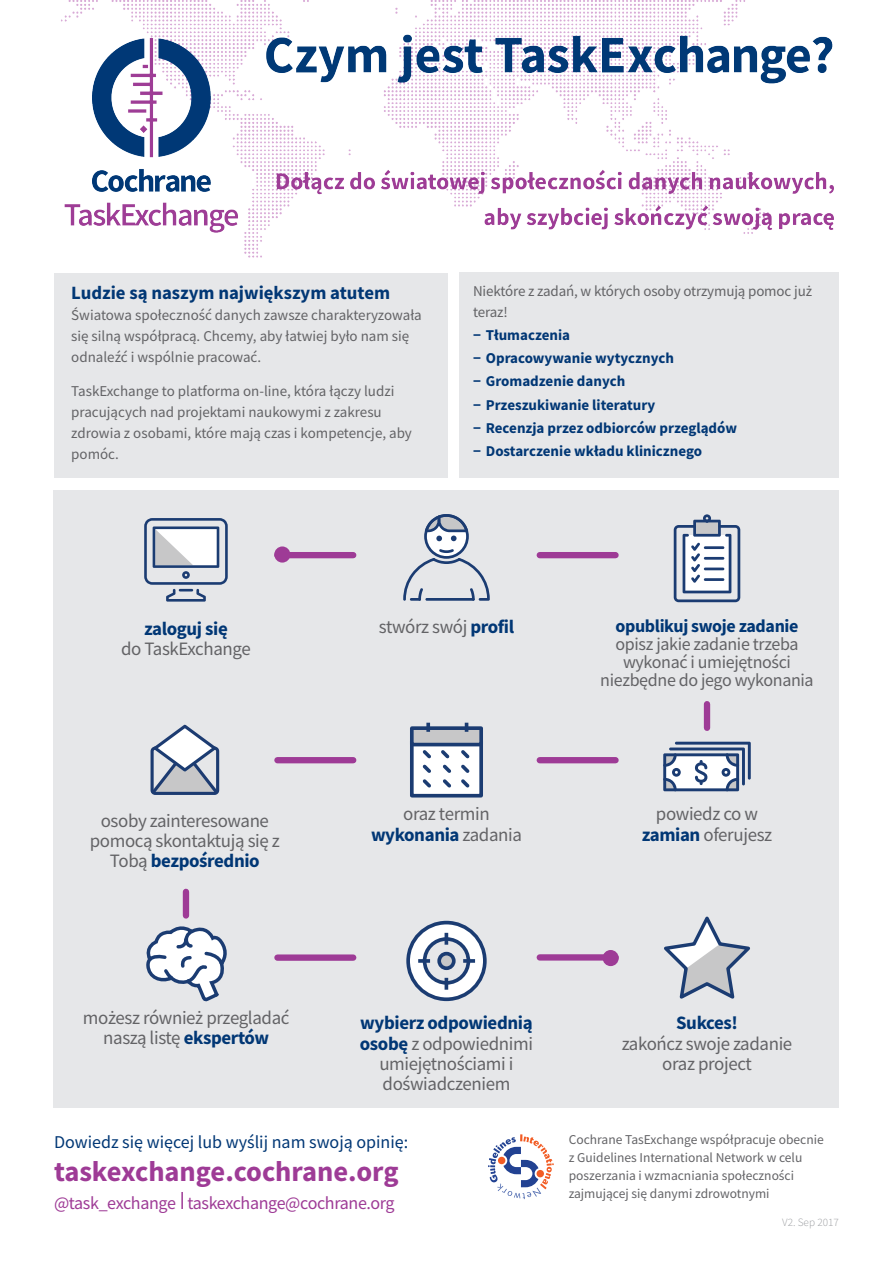
<style>
.page{position:relative;width:893px;height:1263px;background:#fff}
.page>*{position:absolute;margin:0;border:0;box-sizing:border-box;transform-origin:0 0}
.t1{font:700 28.5px "Source Sans Pro";color:#9e3b96}
.Infographic_copy{font:18.9px/20.2px "Source Sans Pro";letter-spacing:-.02em;color:#636366;text-align:center}
.Infographic_copy-2{font:700 18.9px "Source Sans Pro";letter-spacing:-.02em;color:#013775}
.Infographic_copy-3{font:700 18.75px "Source Sans Pro";color:#013775}
.Infographic_copy-4{font:18px/18px "Source Sans Pro";letter-spacing:-.02em;color:#636366;text-align:center}
.t2{font:18px "Source Sans Pro";color:#013775}
.t3{font:18px "Source Sans Pro";letter-spacing:-.02em;color:#9e3b96}
.Infographic_copy-5{font:15px/21px "Source Sans Pro";color:#636366}
.t4{font:700 15px "Source Sans Pro";color:#013775}
.Infographic_copy-6{font:13.5px/18px "Source Sans Pro";color:#636366}
.Infographic_copy-7{font:300 11.25px "Source Sans Pro";color:#9d9fa2}
.s1{font-weight:700;color:#013775}
.s2{font-weight:400;color:#636366}
</style>
<div class="page">
<img style="left:61px;top:0;width:773px;height:258px">
<svg style="left:488px;top:1134px;width:66px;height:65px"></svg>
<div style="left:54px;top:274px;width:393px;height:204px;background:#e6e7e9"></div>
<div style="left:459px;top:272px;width:380px;height:206px;background:#e6e7e9"></div>
<svg style="left:181px;top:1192px;width:2px;height:17px"></svg>
<div style="left:53px;top:490px;width:786px;height:617px;background:#e6e7e9"></div>
<div style="left:277px;top:757px;width:76px;height:6px;background:#9e3b96"></div>
<div style="left:277px;top:954px;width:76px;height:7px;background:#9e3b96"></div>
<div style="left:540px;top:757px;width:76px;height:6px;background:#9e3b96"></div>
<div style="left:540px;top:552px;width:76px;height:6px;background:#9e3b96"></div>
<div style="left:277px;top:552px;width:76px;height:6px;background:#9e3b96"></div>
<div style="left:274px;top:546px;width:16px;height:17px;background:#9e3b96;border-radius:50%"></div>
<div style="left:540px;top:954px;width:76px;height:6px;background:#9e3b96"></div>
<div style="left:603px;top:950px;width:16px;height:16px;background:#9e3b96;border-radius:50%"></div>
<svg style="left:146px;top:926px;width:81px;height:75px"></svg>
<div style="left:412px;top:744px;width:69px;height:52px;background:#fff"></div>
<div style="left:410px;top:739px;width:73px;height:58px;border:4px solid #1b3c72"></div>
<div style="left:412px;top:728px;width:69px;height:16px;background:#c7c7c8"></div>
<div style="left:410px;top:726px;width:73px;height:20px;border:4px solid #1b3c72"></div>
<svg style="left:426px;top:724px;width:4px;height:6px"></svg>
<svg style="left:465px;top:724px;width:3px;height:6px"></svg>
<svg style="left:422px;top:750px;width:48px;height:38px"></svg>
<svg style="left:674px;top:514px;width:66px;height:88px"></svg>
<svg style="left:144px;top:518px;width:84px;height:84px"></svg>
<svg style="left:151px;top:725px;width:68px;height:70px"></svg>
<svg style="left:663px;top:742px;width:88px;height:49px"></svg>
<svg style="left:406px;top:921px;width:81px;height:80px"></svg>
<svg style="left:403px;top:514px;width:87px;height:87px"></svg>
<svg style="left:664px;top:916px;width:86px;height:83px"></svg>
<div style="left:704px;top:704px;width:6px;height:24px;background:#9e3b96"></div>
<div style="left:183px;top:892px;width:6px;height:23px;background:#9e3b96"></div>
<p class="Infographic_copy-3" style="left:71px;top:280px;width:320px">Ludzie są naszym największym atutem</p>
<p class="Infographic_copy-5" style="left:71px;top:304px;width:352px">Światowa społeczność danych zawsze charakteryzowała się silną współpracą. Chcemy, aby łatwiej było nam się odnaleźć i wspólnie pracować.</p>
<p class="Infographic_copy-5" style="left:71px;top:380px;width:342px">TaskExchange to platforma on-line, która łączy ludzi pracujących nad projektami naukowymi z zakresu zdrowia z osobami, które mają czas i kompetencje, aby pomóc.</p>
<p class="Infographic_copy-5" style="left:473px;top:280px;width:340px">Niektóre z zadań, w których osoby otrzymują pomoc już teraz!</p>
<p class="t4" style="left:473px;top:325px;width:99px">− Tłumaczenia</p>
<p class="t4" style="left:473px;top:348px;width:202px">− Opracowywanie wytycznych</p>
<p class="t4" style="left:473px;top:371px;width:154px">− Gromadzenie danych</p>
<p class="t4" style="left:473px;top:394px;width:184px">− Przeszukiwanie literatury</p>
<p class="t4" style="left:473px;top:418px;width:265px">− Recenzja przez odbiorców przeglądów</p>
<p class="t4" style="left:473px;top:441px;width:231px">− Dostarczenie wkładu klinicznego</p>
<p class="Infographic_copy-2" style="left:144px;top:616px;width:85px">zaloguj się</p>
<p class="Infographic_copy" style="left:121px;top:638px;width:131px">do TaskExchange</p>
<p class="Infographic_copy" style="left:90px;top:810px;width:192px">osoby zainteresowane pomocą skontaktują się z<br>Tobą <span class="s1">bezpośrednio</span></p>
<p class="Infographic_copy" style="left:83px;top:1008px;width:208px">możesz również przegladać naszą listę <span class="s1">ekspertów</span></p>
<p class="Infographic_copy" style="left:379px;top:616px;width:137px">stwórz swój <span class="s1">profil</span></p>
<p class="Infographic_copy-4" style="left:600px;top:617px;width:215px"><span class="s1">opublikuj swoje zadanie </span>opisz jakie zadanie trzeba wykonać i umiejętności niezbędne do jego wykonania</p>
<p class="Infographic_copy" style="left:403px;top:804px;width:88px">oraz termin</p>
<p class="Infographic_copy-2" style="left:371px;top:822px;width:152px">wykonania <span class="s2">zadania</span></p>
<p class="Infographic_copy" style="left:360px;top:1013px;width:175px"><span class="s1">wybierz odpowiednią osobę</span> z odpowiednimi umiejętnościami i doświadczeniem</p>
<p class="Infographic_copy" style="left:656px;top:804px;width:104px">powiedz co w</p>
<p class="Infographic_copy" style="left:642px;top:824px;width:132px"><span class="s1">zamian</span> oferujesz</p>
<p class="Infographic_copy" style="left:622px;top:1013px;width:172px"><span class="s1">Sukces!<br></span>zakończ swoje zadanie oraz project</p>
<p class="t2" style="left:54px;top:1130px;width:356px">Dowiedz się więcej lub wyślij nam swoją opinię:</p>
<p class="t1" style="left:54px;top:1152px;width:346px">taskexchange.cochrane.org</p>
<p class="t3" style="left:54px;top:1192px;width:342px">@task_exchange taskexchange@cochrane.org</p>
<p class="Infographic_copy-6" style="left:569px;top:1131px;width:256px">Cochrane TasExchange współpracuje obecnie z Guidelines International Network w celu poszerzania i wzmacniania społeczności zajmującej się danymi zdrowotnymi</p>
<p class="Infographic_copy-7" style="left:782px;top:1216px;width:58px">V2. Sep 2017</p>
</div>
